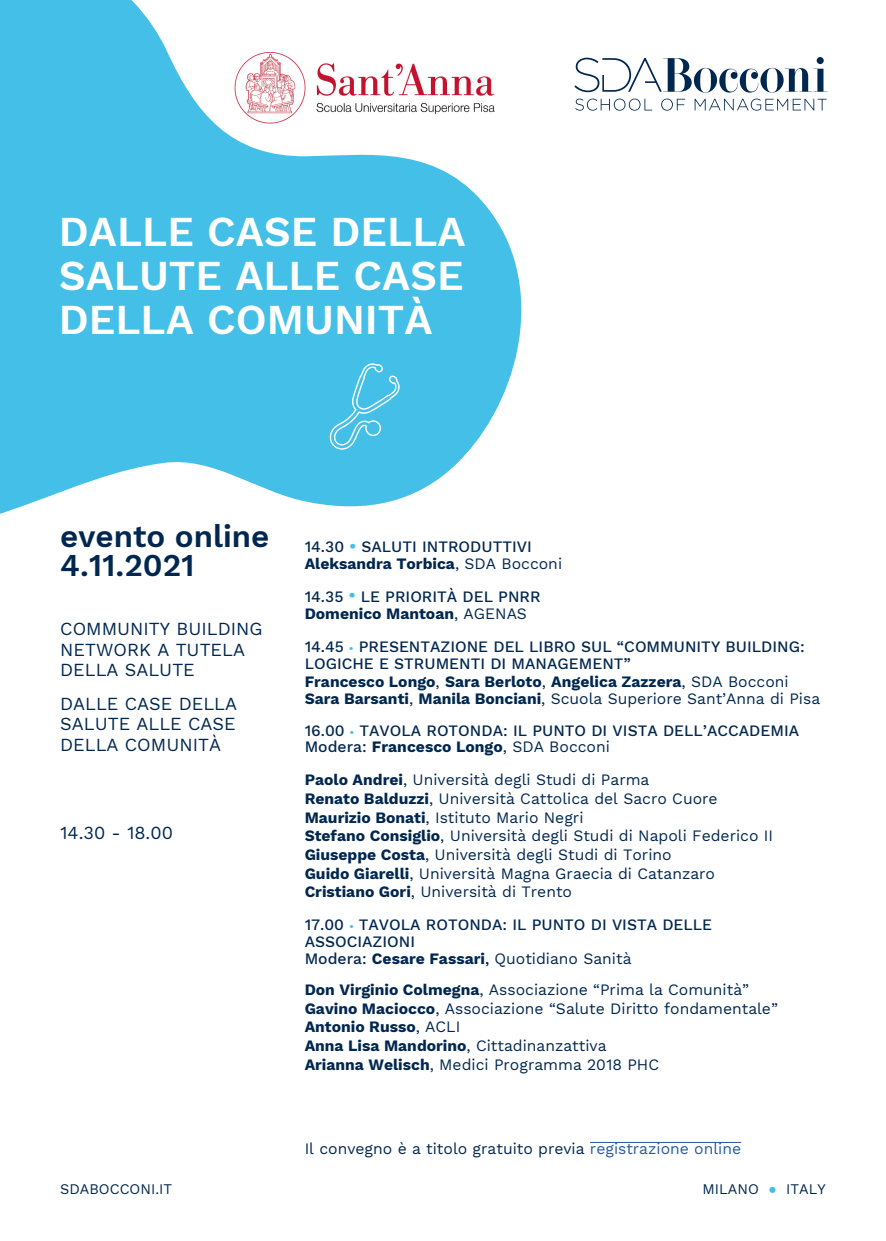
<style>
.page{position:relative;width:886px;height:1241px;background:#fff}
.page>*{position:absolute;margin:0;border:0;box-sizing:border-box;transform-origin:0 0}
.t1{font:600 41.88px/43.8px "Work Sans";color:#fff;text-align:justify}
.t2{font:600 31.25px/29.4px "Work Sans";color:#00274f}
.t3{font:18.12px/20.6px "Work Sans";color:#00274f}
.t4{font:18.12px "Work Sans";color:#00274f}
.t5{font:15.62px/18.6px "Work Sans";color:#00274f}
.t6{font:500 15.62px/16.9px "Work Sans";color:#00274f}
.t7{font:700 15.62px/16.9px "Work Sans";color:#00274f}
.t8{font:14.5px "Work Sans";color:#00274f}
.s1{font-style:inherit}
.s2{font-weight:700;font-size:25px;color:#44bfe7}
.s3{font-weight:700}
.s4{font-weight:400}
.s5{font-weight:700;color:#44bfe7}
.s6{color:#275b9b}
</style>
<div class="page">
<svg style="left:0;top:0;width:522px;height:514px;fill:#44bfe7"></svg>
<svg style="left:329px;top:363px;width:71px;height:86px;background:#58c5e9"></svg>
<hr style="left:590px;top:1141px;width:151px;height:1px;background:#275b9b">
<svg style="left:574px;top:57px;width:253px;height:36px"></svg>
<svg style="left:575px;top:99px;width:77px;height:12px"></svg>
<svg style="left:661px;top:99px;width:24px;height:12px"></svg>
<svg style="left:695px;top:99px;width:131px;height:12px"></svg>
<img style="left:230px;top:40px;width:276px;height:87px">
<h1 class="t1" style="left:59px;top:212px;width:408px">DALLE CASE DELLA SALUTE ALLE CASE DELLA COMUNITÀ</h1>
<h2 class="t2" style="left:60px;top:522px;width:211px">evento online<br>4.11.2021</h2>
<p class="t3" style="left:60px;top:619px;width:204px">COMMUNITY BUILDING<br>NETWORK A TUTELA<br>DELLA SALUTE</p>
<p class="t3" style="left:60px;top:694px;width:178px;text-align:justify">DALLE CASE DELLA SALUTE ALLE CASE DELLA COMUNITÀ</p>
<p class="t4" style="left:60px;top:821px;width:114px">14.30 - 18.00</p>
<p class="t6" style="left:305px;top:539px;width:259px">14.<span class="s1">3</span>0 <span class="s2">∙</span> SALUTI INTRODUTTIVI<br><span class="s3">Aleksandra Torbica</span><span class="s4">, SDA Bocconi</span></p>
<p class="t6" style="left:305px;top:589px;width:237px">14.35 <span class="s2">∙</span> LE PRIORITÀ DEL PNRR<br><span class="s3">Domenico Mantoan</span><span class="s4">, AGENAS</span></p>
<p class="t6" style="left:305px;top:638px;width:501px">14.45 <span class="s5">∙</span> PRESENTAZIONE DEL LIBRO SUL “COMMUNITY BUILDING:<br>LOGICHE E STRUMENTI DI MANAGEMENT”</p>
<p class="t7" style="left:305px;top:674px;width:517px">Francesco Longo<span class="s4">,</span> Sara Berloto<span class="s4">,</span> Angelica Zazzera<span class="s4">, SDA Bocconi<br></span>Sara Barsanti<span class="s4">,</span> Manila Bonciani<span class="s4">, Scuola Superiore Sant’Anna di Pisa</span></p>
<p class="t6" style="left:305px;top:722px;width:496px">16.00 <span class="s5">∙</span> TAVOLA ROTONDA: IL PUNTO DI VISTA DELL’ACCADEMIA<br>Modera: <span class="s3">Francesco Longo</span><span class="s4">, SDA Bocconi</span></p>
<p class="t5" style="left:305px;top:771px;width:470px"><span class="s3">Paolo Andrei</span>, Università degli Studi di Parma<br><span class="s3">Renato Balduzzi</span>, Università Cattolica del Sacro Cuore <span class="s3">Maurizio Bonati</span>, Istituto Mario Negri<br><span class="s3">Stefano Consiglio</span>, Università degli Studi di Napoli Federico II <span class="s3">Giuseppe Costa</span>, Università degli Studi di Torino<br><span class="s3">Guido Giarelli</span>, Università Magna Graecia di Catanzaro <span class="s3">Cristiano Gori</span>, Università di Trento</p>
<p class="t6" style="left:305px;top:917px;width:409px">17.00 <span class="s5">∙</span> TAVOLA ROTONDA: IL PUNTO DI VISTA DELLE<br>ASSOCIAZIONI<br>Modera: <span class="s3">Cesare Fassari</span>, <span class="s4">Quotidiano Sanità</span></p>
<p class="t5" style="left:305px;top:981px;width:475px"><span class="s3">Don Virginio Colmegna</span>, Associazione “Prima la Comunità” <span class="s3">Gavino Maciocco</span>, Associazione “Salute Diritto fondamentale” <span class="s3">Antonio Russo</span>, ACLI<br><span class="s3">Anna Lisa Mandorino</span>, Cittadinanzattiva<br><span class="s3">Arianna Welisch</span>, Medici Programma 2018 PHC</p>
<p class="t5" style="left:305px;top:1140px;width:438px">Il convegno è a titolo gratuito previa <span class="s6">registrazione online</span></p>
<p class="t8" style="left:60px;top:1180px;width:113px">SDABOCCONI.IT</p>
<p class="t8" style="left:702px;top:1180px;width:58px">MILANO</p>
<p class="t8" style="left:786px;top:1180px;width:41px">ITALY</p>
</div>
